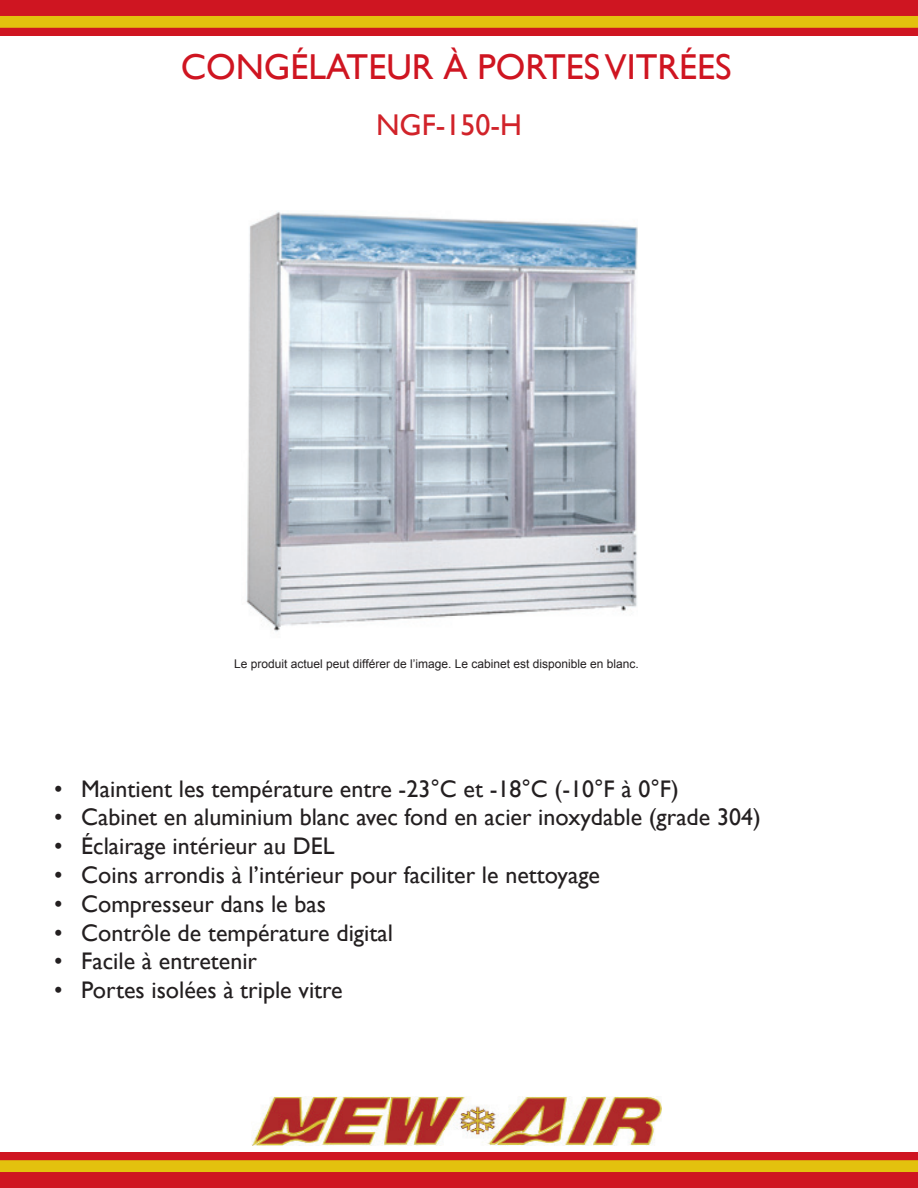
<style>
.page{position:relative;width:918px;height:1188px;background:#fff}
.page>*{position:absolute;margin:0;border:0;box-sizing:border-box;transform-origin:0 0}
.t1{font:36px "Gill Sans";color:#cf1521}
.t2{font:30px "Gill Sans";color:#d1232a}
.t3{font:24px "Gill Sans";color:#231f20}
.t4{font:12px "Arial";color:#231f20}
</style>
<div class="page">
<svg style="left:0;top:0;width:918px;height:36px;background:#d54d1a"></svg>
<svg style="left:0;top:1152px;width:918px;height:36px;background:#d54d1a"></svg>
<img style="left:251px;top:1096px;width:411px;height:50px">
<img style="left:246px;top:211px;width:392px;height:421px">
<h1 class="t1" style="left:181px;top:46px;width:552px">CONGÉLATEUR À PORTES VITRÉES</h1>
<p class="t2" style="left:376px;top:108px;width:147px">NGF-150-H</p>
<p class="t4" style="left:234px;top:655px;width:406px">Le produit actuel peut différer de l’image. Le cabinet est disponible en blanc.</p>
<p class="t3" style="left:54px;top:775px;width:626px">• Maintient les température entre -23°C et -18°C (-10°F à 0°F)</p>
<p class="t3" style="left:54px;top:803px;width:708px">• Cabinet en aluminium blanc avec fond en acier inoxydable (grade 304)</p>
<p class="t3" style="left:54px;top:832px;width:282px">• Éclairage intérieur au DEL</p>
<p class="t3" style="left:54px;top:861px;width:547px">• Coins arrondis à l’intérieur pour faciliter le nettoyage</p>
<p class="t3" style="left:54px;top:890px;width:273px">• Compresseur dans le bas</p>
<p class="t3" style="left:54px;top:919px;width:340px">• Contrôle de température digital</p>
<p class="t3" style="left:54px;top:947px;width:204px">• Facile à entretenir</p>
<p class="t3" style="left:54px;top:976px;width:290px">• Portes isolées à triple vitre</p>
</div>
